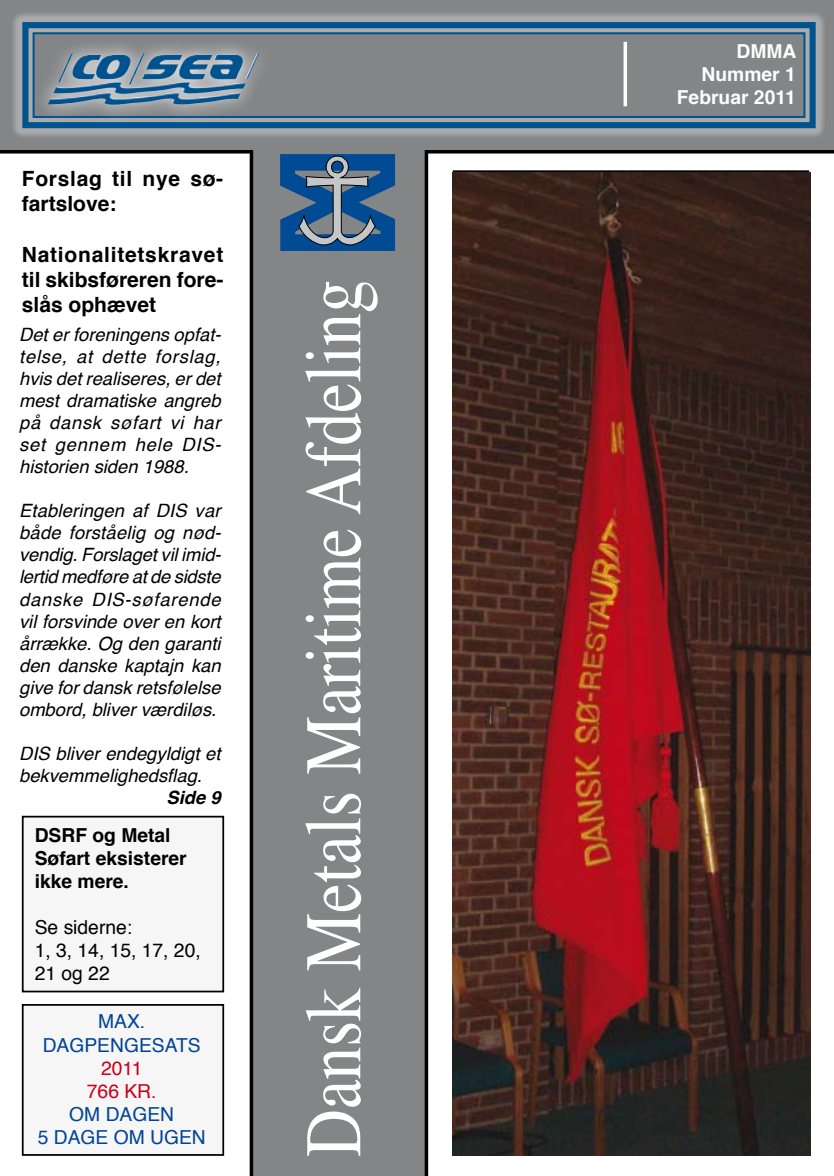
<style>
.page{position:relative;width:834px;height:1176px;background:#fff}
.page>*{position:absolute;margin:0;border:0;box-sizing:border-box;transform-origin:0 0}
.t1{font:80.15px "Times";color:#fff;scale:.83 1}
.t2{font:700 21px/25.2px "Helvetica";color:#000;text-align:justify}
.t3{font:700 21px/25.2px "Helvetica";letter-spacing:.035em;color:#000}
.t4{font:700 19.25px/23.1px "Helvetica";color:#000}
.t5{font:19.25px/23.1px "Helvetica";color:#004494;text-align:center}
.t6{font:19.25px/23.1px "Helvetica";color:#000}
.t7{font:700 19.25px/23.1px "Helvetica";color:#fdfdfd;text-align:right}
.t8{font:19.25px/23.1px "Helvetica";color:#cc0019;text-align:center}
.t9{font:italic 18.38px/22.1px "Helvetica";color:#000;text-align:justify}
.t10{font:italic 700 18.38px "Helvetica";color:#000}
</style>
<div class="page">
<div style="left:22px;top:816px;width:202px;height:176px;background:#f6f6f6;border:2px solid #000"></div>
<div style="left:252px;top:150px;width:175px;height:1026px;background:#848587"></div>
<div style="left:0;top:0;width:833px;height:150px;background:#848587"></div>
<div style="left:10px;top:9px;width:816px;height:130px;background:#fff;opacity:.32"></div>
<svg style="left:19px;top:19px;width:799px;height:112px;background:#537d9c"></svg>
<svg style="left:32px;top:31px;width:774px;height:88px"></svg>
<div style="left:31px;top:37px;width:240px;height:82px;background:#fff;opacity:.97"></div>
<img style="left:53px;top:53px;width:206px;height:46px">
<svg style="left:623px;top:42px;width:4px;height:64px"></svg>
<hr style="left:0;top:150px;width:250px;height:3px;background:#000">
<hr style="left:428px;top:150px;width:405px;height:3px;background:#000">
<svg style="left:249px;top:150px;width:4px;height:1026px;background:#2b2b2b"></svg>
<svg style="left:424px;top:150px;width:4px;height:1026px;background:#161617"></svg>
<svg style="left:280px;top:154px;width:115px;height:97px"></svg>
<div style="left:22px;top:1004px;width:202px;height:151px;background:#f6f6f6;border:2px solid #000"></div>
<img style="left:452px;top:173px;width:358px;height:982px">
<p class="t3" style="left:22px;top:166px;width:203px">Forslag til nye sø&shy;fartslove:</p>
<p class="t2" style="left:22px;top:242px;width:203px">Nationalitetskravet til skibsføreren fore&shy;slås ophævet</p>
<p class="t9" style="left:19px;top:324px;width:203px">Det er foreningens opfat&shy;telse, at dette forslag, hvis det realiseres, er det mest dramatiske angreb på dansk søfart vi har set gennem hele DIS&shy;historien siden 1988.</p>
<p class="t9" style="left:19px;top:500px;width:203px">Etableringen af DIS var både forståelig og nød&shy;vendig. Forslaget vil imid&shy;lertid medføre at de sidste danske DIS-søfarende vil forsvinde over en kort årrække. Og den garanti den danske kaptajn kan give for dansk retsfølelse ombord, bliver værdiløs.</p>
<p class="t9" style="left:19px;top:743px;width:203px">DIS bliver endegyldigt et bekvemmelighedsflag.</p>
<p class="t10" style="left:166px;top:782px;width:56px">Side 9</p>
<p class="t4" style="left:35px;top:823px;width:153px">DSRF og Metal<br>Søfart eksisterer ikke mere.</p>
<p class="t6" style="left:35px;top:916px;width:167px">Se siderne:<br>1, 3, 14, 15, 17, 20,<br>21 og 22</p>
<p class="t5" style="left:43px;top:1010px;width:159px">MAX.<br>DAGPENGESATS</p>
<p class="t8" style="left:87px;top:1057px;width:71px">2011<br>766 KR.</p>
<p class="t5" style="left:38px;top:1103px;width:169px">OM DAGEN<br>5 DAGE OM UGEN</p>
<h1 class="t1" style="left:258px;top:1157px;width:1058px;rotate:-90deg">Dansk Metals Maritime Afdeling</h1>
<p class="t7" style="left:676px;top:40px;width:121px">DMMA<br>Nummer 1<br>Februar 2011</p>
</div>
